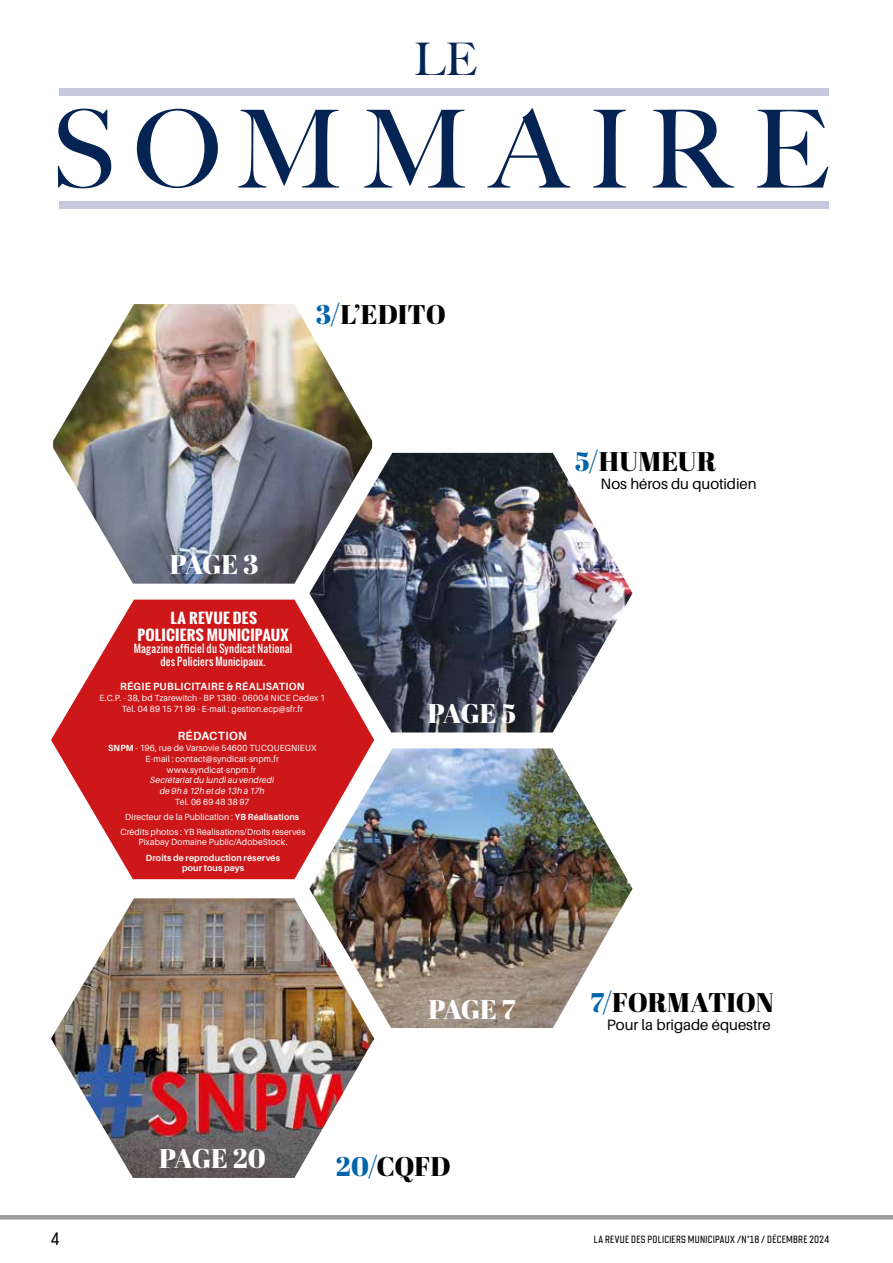
<style>
.page{position:relative;width:893px;height:1263px;background:#fff}
.page>*{position:absolute;margin:0;border:0;box-sizing:border-box;transform-origin:0 0}
.t1{font:500 108px "Big Caslon";letter-spacing:.175em;color:#052453}
.t2{font:500 45px "Big Caslon";color:#052453}
.t3{font:27px "Abril Fatface";color:#000}
.t4{font:27px "Abril Fatface";letter-spacing:-.045em;color:#fff}
.t5{font:500 18px "Chromoxome Pro";color:#000}
.t6{font:15px "Aileron";letter-spacing:-.005em;color:#000}
.t7{font:700 13.95px/16.6px "Oswald";letter-spacing:.01em;color:#fff;text-align:center;scale:1.12 1}
.t8{font:700 11.85px "Aileron";letter-spacing:.025em;color:#fff}
.t9{font:10.5px/12.6px "Oswald";letter-spacing:.025em;color:#fff;text-align:center}
.t10{font:500 10.5px "Chromoxome Pro";letter-spacing:.03em;color:#000}
.t11{font:700 10.5px "Aileron";letter-spacing:.03em;color:#fff}
.t12{font:9px/10.6px "Aileron";letter-spacing:.015em;color:#fff;text-align:center}
.t13{font:italic 9px/10.6px "Aileron";letter-spacing:.015em;color:#fff;text-align:center}
.t14{font:700 9px/10.8px "Aileron";letter-spacing:.02em;color:#fff;text-align:center}
.s1{color:#0065ab}
.s2{font-weight:700}
</style>
<div class="page">
<hr style="left:0;top:1215px;width:893px;height:4px;background:#9d9d9c">
<img style="left:53px;top:304px;width:319px;height:280px">
<svg style="left:51px;top:600px;width:323px;height:279px;fill:#cd1719"></svg>
<img style="left:51px;top:898px;width:323px;height:280px">
<img style="left:309px;top:453px;width:323px;height:279px">
<img style="left:309px;top:748px;width:323px;height:280px">
<div style="left:60px;top:201px;width:769px;height:7px;background:#c6c9dd"></div>
<div style="left:60px;top:88px;width:769px;height:8px;background:#c6c9dd"></div>
<h2 class="t2" style="left:414px;top:22px;width:65px">LE</h2>
<h1 class="t1" style="left:51px;top:61px;width:780px">SOMMAIRE</h1>
<h3 class="t3" style="left:316px;top:296px;width:132px"><span class="s1">3/</span>L’EDITO</h3>
<h3 class="t4" style="left:170px;top:546px;width:90px">PAGE 3</h3>
<h3 class="t7" style="left:137px;top:610px;width:137px">LA REVUE DES<br>POLICIERS MUNICIPAUX</h3>
<p class="t9" style="left:134px;top:642px;width:160px">Magazine officiel du Syndicat National des Policiers Municipaux.</p>
<p class="t11" style="left:120px;top:681px;width:186px">RÉGIE PUBLICITAIRE &amp; RÉALISATION</p>
<p class="t12" style="left:99px;top:693px;width:227px">E.C.P. - 38, bd Tzarewitch - BP 1380 - 06004 NICE Cedex 1<br>Tél. 04 89 15 71 99 - E-mail : gestion.ecp@sfr.fr</p>
<h3 class="t8" style="left:178px;top:730px;width:71px">RÉDACTION</h3>
<p class="t12" style="left:108px;top:743px;width:210px"><span class="s2">SNPM</span> - 196, rue de Varsovie 54600 TUCQUEGNIEUX<br>E-mail : contact@syndicat-snpm.fr www.syndicat-snpm.fr</p>
<p class="t13" style="left:150px;top:775px;width:125px">Secrétariat du lundi au vendredi de 9h à 12h et de 13h à 17h</p>
<p class="t12" style="left:121px;top:794px;width:186px;line-height:15px">Tél. 06 69 48 38 97<br>Directeur de la Publication : <span class="s2">YB Réalisations<br></span>Crédits photos : YB Réalisations/Droits réservés</p>
<p class="t12" style="left:138px;top:837px;width:151px">Pixabay Domaine Public/AdobeStock.</p>
<p class="t14" style="left:146px;top:852px;width:136px">Droits de reproduction réservés pour tous pays</p>
<h3 class="t4" style="left:428px;top:694px;width:90px">PAGE 5</h3>
<h3 class="t4" style="left:428px;top:991px;width:89px">PAGE 7</h3>
<h3 class="t4" style="left:159px;top:1140px;width:108px">PAGE 20</h3>
<h3 class="t3" style="left:336px;top:1147px;width:117px"><span class="s1">20/</span>CQFD</h3>
<h3 class="t3" style="left:575px;top:442px;width:143px"><span class="s1">5/</span>HUMEUR</h3>
<h3 class="t6" style="left:600px;top:475px;width:158px">Nos héros du quotidien</h3>
<h3 class="t3" style="left:591px;top:984px;width:185px"><span class="s1">7/</span>FORMATION</h3>
<h3 class="t6" style="left:607px;top:1017px;width:165px">Pour la brigade équestre</h3>
<h3 class="t5" style="left:51px;top:1228px;width:10px">4</h3>
<p class="t10" style="left:594px;top:1233px;width:237px">LA REVUE DES POLICIERS MUNICIPAUX /N°18 / DÉCEMBRE 2024</p>
</div>
